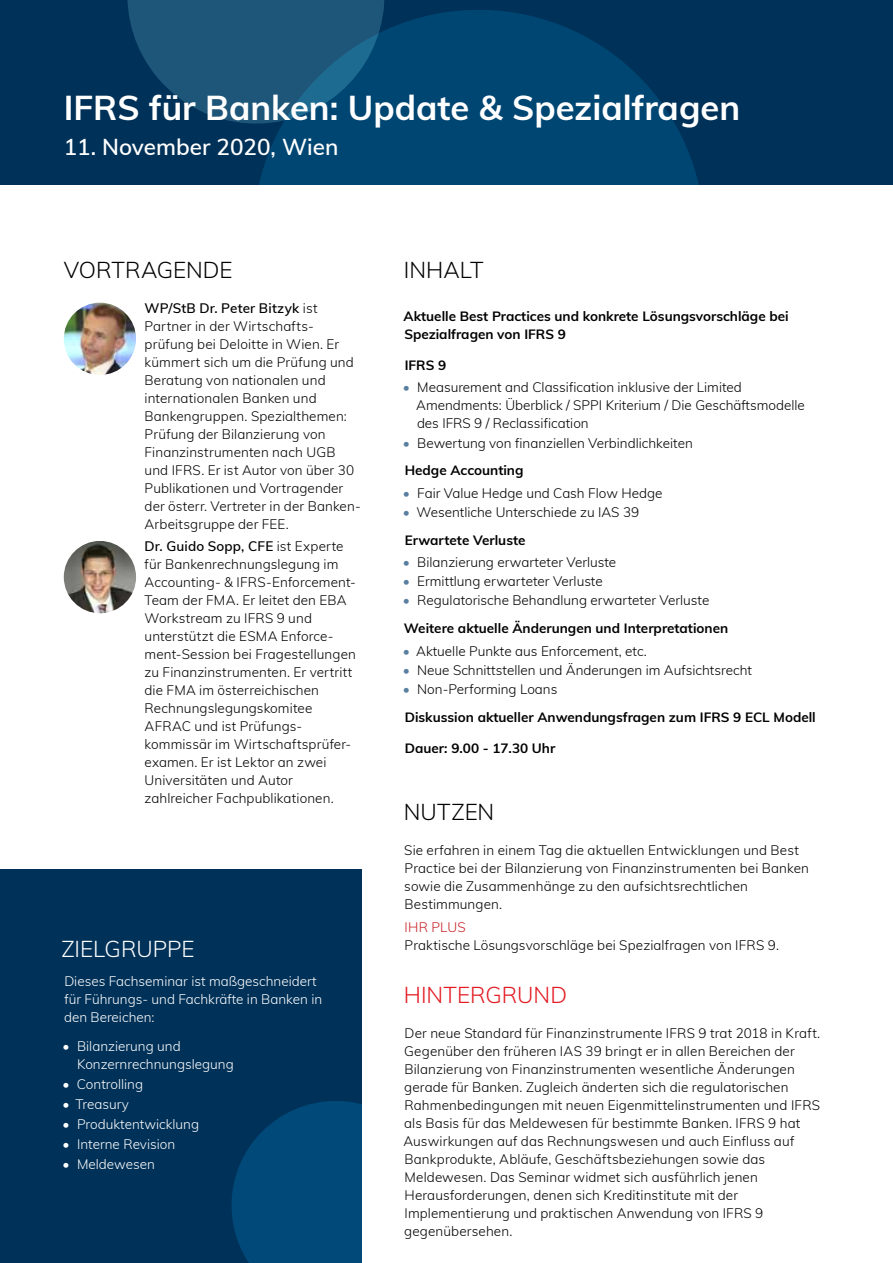
<style>
.page{position:relative;width:893px;height:1263px;background:#fff}
.page>*{position:absolute;margin:0;border:0;box-sizing:border-box;transform-origin:0 0}
.t1{font:700 34.5px "Muli";color:#fff}
.t2{font:300 22.5px "Muli";letter-spacing:.005em;color:#000}
.t3{font:600 22.5px "Muli";color:#fff}
.t4{font:300 22.5px "Muli";color:#e31b23}
.t5{font:300 22.5px "Muli";color:#fff}
.t6{font:300 13.5px/18px "Muli";letter-spacing:.005em;color:#000}
.t7{font:700 13.5px/27.8px "Muli";color:#000}
.t8{font:300 13.5px/18px "Muli";color:#fff}
.t9{font:300 13.5px "Muli";letter-spacing:.015em;color:#c72127}
.s1{font-weight:600}
.s2{color:#587ea0}
.s3{font-weight:700}
.s4{font-weight:300;color:#587ea0}
.s5{font-weight:300}
</style>
<div class="page">
<div style="left:0;top:0;width:893px;height:185px;background:#003158"></div>
<svg style="left:127px;top:0;width:99px;height:120px"></svg>
<svg style="left:226px;top:0;width:473px;height:185px;fill:#004673"></svg>
<img style="left:64px;top:303px;width:72px;height:72px;border-radius:36px">
<img style="left:64px;top:541px;width:72px;height:72px;border-radius:36px">
<div style="left:0;top:870px;width:361px;height:393px;background:#003158"></div>
<svg style="left:232px;top:1101px;width:129px;height:162px;background:#004573"></svg>
<h1 class="t1" style="left:64px;top:82px;width:678px">IFRS für Banken: Update &amp; Spezialfragen</h1>
<h2 class="t3" style="left:64px;top:131px;width:276px">11. November 2020, Wien</h2>
<h2 class="t2" style="left:64px;top:253px;width:48px">Vortrage</h2>
<h2 class="t2" style="left:186px;top:253px;width:32px">nde</h2>
<p class="t6" style="left:145px;top:298px;width:218px"><span class="s1">WP/StB Dr. Peter Bitzyk</span> ist<br>Partner in der Wirtschafts&shy;prüfung bei Deloitte in Wien. Er kümmert sich um die Prüfung und<br>Beratung von nationalen und internationalen Banken und<br>Bankengruppen. Spezialthemen:<br>Prüfung der Bilanzierung von<br>Finanzinstrumenten nach UGB und IFRS. Er ist Autor von über 30<br>Publikationen und Vortragender der österr. Vertreter in der Banken-<br>Arbeitsgruppe der FEE.</p>
<p class="t6" style="left:145px;top:537px;width:213px"><span class="s1">Dr. Guido Sopp, CFE</span> ist Experte für Bankenrechnungslegung im<br>Accounting- &amp; IFRS-Enforcement-<br>Team der FMA. Er leitet den EBA<br>Workstream zu IFRS 9 und unterstützt die ESMA Enforce&shy;ment-Session bei Fragestellungen zu Finanzinstrumenten. Er vertritt die FMA im österreichischen<br>Rechnungslegungskomitee<br>AFRAC und ist Prüfungs&shy;kommissär im Wirtschaftsprüfer&shy;examen. Er ist Lektor an zwei<br>Universitäten und Autor zahlreicher Fachpublikationen.</p>
<h2 class="t5" style="left:61px;top:933px;width:28px">Zielgruppe</h2>
<p class="t8" style="left:64px;top:971px;width:260px">Dieses Fachseminar ist maßgeschneidert für Führungs- und Fachkräfte in Banken in den Bereichen:</p>
<p class="t8" style="left:77px;top:1036px;width:158px;text-indent:-15px">• Bilanzierung und<br>Konzernrechnungslegung</p>
<p class="t8" style="left:63px;top:1074px;width:82px">• Controlling</p>
<p class="t8" style="left:63px;top:1094px;width:68px">• Treasury</p>
<p class="t8" style="left:63px;top:1114px;width:138px">• Produktentwicklung</p>
<p class="t8" style="left:63px;top:1134px;width:114px">• Interne Revision</p>
<p class="t8" style="left:63px;top:1155px;width:94px">• Meldewesen</p>
<h2 class="t2" style="left:404px;top:253px;width:81px">IN HALT</h2>
<p class="t7" style="left:404px;top:307px;width:387px;line-height:18px">Aktuelle Best Practices und konkrete Lösungsvorschläge bei<br>Spezialfragen von IFRS 9</p>
<p class="t7" style="left:405px;top:351px;width:43px">IFRS 9</p>
<p class="t6" style="left:416px;top:378px;width:390px;text-indent:-14px"><span class="s2">•</span> Measurement and Classification inklusive der Limited<br>Amendments: Überblick / SPPI Kriterium / Die Geschäftsmodelle des IFRS 9 / Reclassification</p>
<p class="t6" style="left:403px;top:428px;width:292px;line-height:27.8px"><span class="s2">•</span> Bewertung von finanziellen Verbindlichkeiten<br><span class="s3">Hedge Accounting</span></p>
<p class="t6" style="left:403px;top:483px;width:261px"><span class="s2">•</span> Fair Value Hedge und Cash Flow Hedge</p>
<p class="t6" style="left:403px;top:497px;width:238px;line-height:27.8px"><span class="s2">•</span> Wesentliche Unterschiede zu IAS 39<br><span class="s3">Erwartete Verluste</span></p>
<p class="t6" style="left:403px;top:552px;width:215px"><span class="s2">•</span> Bilanzierung erwarteter Verluste</p>
<p class="t6" style="left:403px;top:572px;width:202px"><span class="s2">•</span> Ermittlung erwarteter Verluste</p>
<p class="t7" style="left:403px;top:586px;width:327px"><span class="s4">•</span> <span class="s5">Regulatorische Behandlung erwarteter Verluste<br></span>Weitere aktuelle Änderungen und Interpretationen</p>
<p class="t6" style="left:403px;top:641px;width:246px"><span class="s2">•</span> Aktuelle Punkte aus Enforcement, etc.</p>
<p class="t6" style="left:403px;top:660px;width:351px"><span class="s2">•</span> Neue Schnittstellen und Änderungen im Aufsichtsrecht</p>
<p class="t7" style="left:403px;top:675px;width:415px"><span class="s4">•</span> <span class="s5">Non-Performing Loans<br></span>Diskussion aktueller Anwendungsfragen zum IFRS 9 ECL Modell</p>
<p class="t7" style="left:405px;top:733px;width:152px">Dauer: 9.00 - 17.30 Uhr</p>
<h2 class="t2" style="left:404px;top:796px;width:16px">Nutze</h2>
<h2 class="t2" style="left:478px;top:796px;width:18px">n</h2>
<p class="t6" style="left:404px;top:841px;width:406px">Sie erfahren in einem Tag die aktuellen Entwicklungen und Best Practice bei der Bilanzierung von Finanzinstrumenten bei Banken sowie die Zusammenhänge zu den aufsichtsrechtlichen Bestimmungen.</p>
<p class="t9" style="left:404px;top:917px;width:63px">IHR PLUS</p>
<p class="t6" style="left:405px;top:935px;width:376px">Praktische Lösungsvorschläge bei Spezialfragen von IFRS 9.</p>
<h2 class="t4" style="left:404px;top:979px;width:56px">Hintergru</h2>
<h2 class="t4" style="left:534px;top:979px;width:31px">nd</h2>
<p class="t6" style="left:403px;top:1023px;width:418px">Der neue Standard für Finanzinstrumente IFRS 9 trat 2018 in Kraft.<br>Gegenüber den früheren IAS 39 bringt er in allen Bereichen der Bilanzierung von Finanzinstrumenten wesentliche Änderungen gerade für Banken. Zugleich änderten sich die regulatorischen Rahmenbedingungen mit neuen Eigenmittelinstrumenten und IFRS als Basis für das Meldewesen für bestimmte Banken. IFRS 9 hat Auswirkungen auf das Rechnungswesen und auch Einfluss auf Bankprodukte, Abläufe, Geschäftsbeziehungen sowie das Meldewesen. Das Seminar widmet sich ausführlich jenen Herausforderungen, denen sich Kreditinstitute mit der Implementierung und praktischen Anwendung von IFRS 9 gegenübersehen.</p>
</div>
